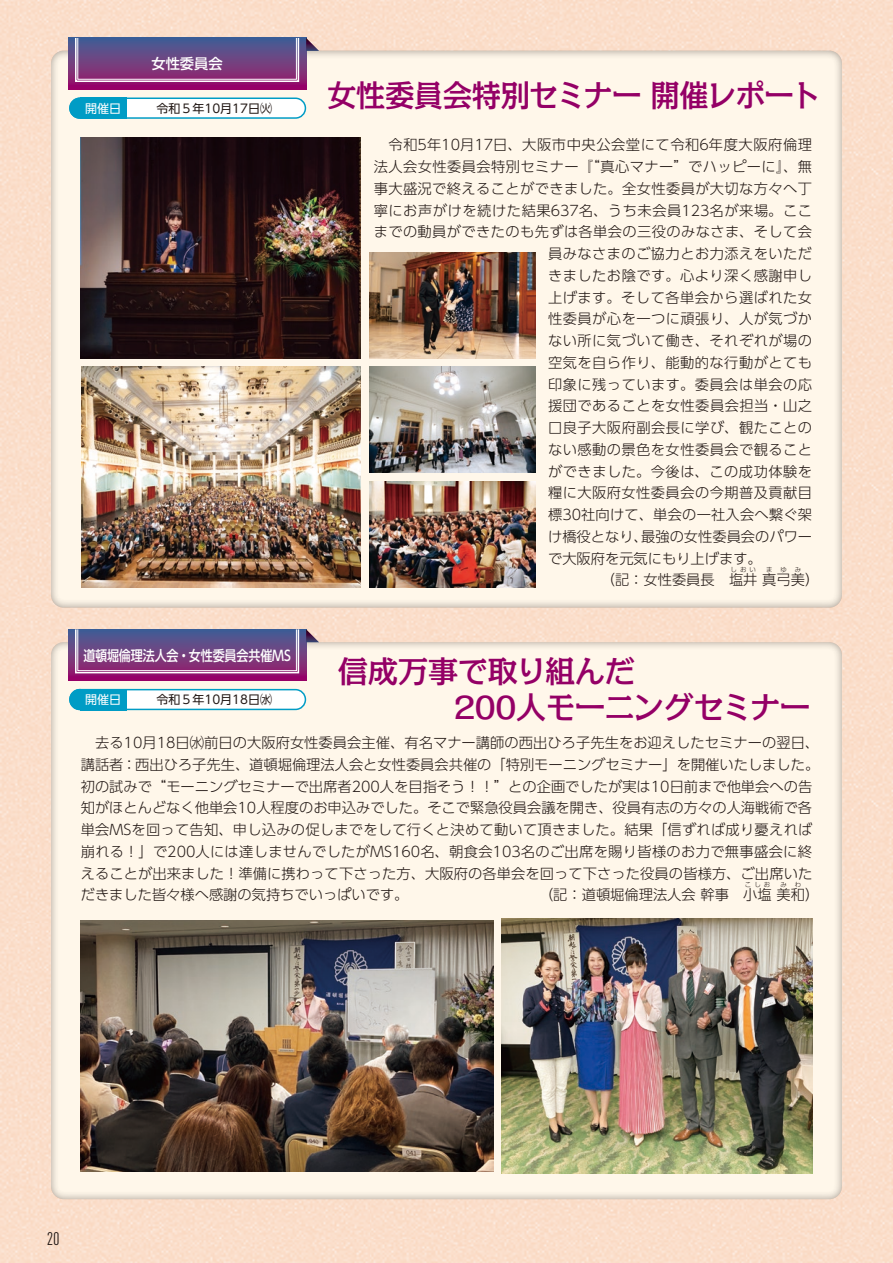
<style>
.page{position:relative;width:893px;height:1263px;background:#fbdeca}
.page>*{position:absolute;margin:0;border:0;box-sizing:border-box;transform-origin:0 0}
.t1{font:500 30.75px/35.2px "Kakumin Pro";letter-spacing:-.035em;color:#940066}
.t2{font:500 30.75px "Kakumin Pro";letter-spacing:-.035em;color:#940066;scale:.96 1}
.t3{font:18px "DIN Cond";color:#231916}
.t4{font:300 14.25px/21.8px "UD Shin Go Pr 6";color:#231916}
.t5{font:300 14.25px "UD Shin Go Pr 6";letter-spacing:.02em;color:#231916}
.t6{font:300 14.25px "UD Shin Go Pr 6";letter-spacing:.04em;color:#231916}
.t7{font:500 14.25px "UD Shin Go Pr 6";letter-spacing:-.01em;color:#fff;scale:.85 1}
.t8{font:500 14.25px "UD Shin Go Pr 6";letter-spacing:-.01em;color:#fff}
.t9{font:12px "UD Shin Go Pr 6";color:#231916}
.t10{font:12px "UD Shin Go Pr 6";color:#fff}
.t11{font:300 6.45px "UD Shin Go Pr 6";letter-spacing:.48em;color:#231916}
</style>
<div class="page">
<div style="left:50px;top:49px;width:793px;height:560px;background:#231916;opacity:.5"></div>
<div style="left:50px;top:641px;width:793px;height:559px;background:#231916;opacity:.5"></div>
<svg style="left:68px;top:629px;width:238px;height:51px;background:#891570"></svg>
<svg style="left:74px;top:628px;width:226px;height:46px;background:#78548d"></svg>
<svg style="left:306px;top:629px;width:13px;height:13px"></svg>
<svg style="left:68px;top:38px;width:238px;height:51px;background:#89146f"></svg>
<svg style="left:74px;top:36px;width:226px;height:47px;background:#77548d"></svg>
<svg style="left:306px;top:38px;width:13px;height:13px"></svg>
<div style="left:70px;top:690px;width:235px;height:19px;background:#fff;border-radius:10px"></div>
<div style="left:69px;top:689px;width:237px;height:21px;border:2px solid #009cc5;border-radius:10px"></div>
<div style="left:69px;top:689px;width:21px;height:21px;background:#009cc5;border-radius:50%"></div>
<div style="left:80px;top:689px;width:47px;height:21px;background:#009cc5"></div>
<div style="left:70px;top:98px;width:235px;height:20px;background:#fff;border-radius:10px"></div>
<div style="left:69px;top:98px;width:237px;height:21px;border:2px solid #009cc5;border-radius:10px"></div>
<div style="left:69px;top:98px;width:21px;height:21px;background:#009cc5;border-radius:50%"></div>
<div style="left:80px;top:98px;width:47px;height:21px;background:#009cc5"></div>
<img style="left:81px;top:921px;width:412px;height:250px">
<img style="left:502px;top:918px;width:310px;height:256px">
<img style="left:81px;top:138px;width:280px;height:220px">
<img style="left:81px;top:367px;width:280px;height:220px">
<img style="left:369px;top:253px;width:166px;height:105px">
<img style="left:369px;top:367px;width:166px;height:105px">
<img style="left:369px;top:482px;width:166px;height:105px">
<p class="t8" style="left:151px;top:52px;width:73px">女性委員会</p>
<p class="t10" style="left:85px;top:98px;width:37px">開催日</p>
<p class="t9" style="left:156px;top:98px;width:117px">令和５年10月17日㈫</p>
<p class="t7" style="left:83px;top:644px;width:246px">道頓堀倫理法人会・女性委員会共催MS</p>
<p class="t10" style="left:85px;top:690px;width:37px">開催日</p>
<p class="t9" style="left:156px;top:690px;width:117px">令和５年10月18日㈬</p>
<h1 class="t2" style="left:327px;top:71px;width:516px">女性委員会特別セミナー 開催レポート</h1>
<p class="t6" style="left:374px;top:133px;width:440px">　令和5年10月17日、大阪市中央公会堂にて令和6年度大阪府倫理</p>
<p class="t5" style="left:374px;top:155px;width:440px">法人会女性委員会特別セミナー『“真心マナー”でハッピーに』、無</p>
<p class="t5" style="left:374px;top:177px;width:440px">事大盛況で終えることができました。全女性委員が大切な方々へ丁</p>
<p class="t6" style="left:374px;top:199px;width:440px">寧にお声がけを続けた結果637名、うち未会員123名が来場。ここ</p>
<p class="t5" style="left:374px;top:220px;width:440px">までの動員ができたのも先ずは各単会の三役のみなさま、そして会</p>
<p class="t5" style="left:548px;top:242px;width:266px">員みなさまのご協力とお力添えをいただ</p>
<p class="t5" style="left:548px;top:264px;width:266px">きましたお陰です。心より深く感謝申し</p>
<p class="t5" style="left:548px;top:286px;width:266px">上げます。そして各単会から選ばれた女</p>
<p class="t5" style="left:548px;top:307px;width:266px">性委員が心を一つに頑張り、人が気づか</p>
<p class="t5" style="left:548px;top:329px;width:266px">ない所に気づいて働き、それぞれが場の</p>
<p class="t5" style="left:548px;top:351px;width:266px">空気を自ら作り、能動的な行動がとても</p>
<p class="t5" style="left:548px;top:373px;width:266px">印象に残っています。委員会は単会の応</p>
<p class="t5" style="left:548px;top:394px;width:266px">援団であることを女性委員会担当・山之</p>
<p class="t5" style="left:548px;top:416px;width:266px">口良子大阪府副会長に学び、観たことの</p>
<p class="t5" style="left:548px;top:438px;width:266px">ない感動の景色を女性委員会で観ること</p>
<p class="t5" style="left:548px;top:460px;width:266px">ができました。今後は、この成功体験を</p>
<p class="t5" style="left:548px;top:481px;width:266px">糧に大阪府女性委員会の今期普及貢献目</p>
<p class="t5" style="left:548px;top:503px;width:266px">標30社向けて、単会の一社入会へ繋ぐ架</p>
<p class="t4" style="left:548px;top:525px;width:266px">け橋役となり、最強の女性委員会のパワー</p>
<p class="t4" style="left:548px;top:547px;width:215px">で大阪府を元気にもり上げます。</p>
<p class="t4" style="left:601px;top:568px;width:220px">（記：女性委員長　塩井真弓美）</p>
<p class="t11" style="left:731px;top:564px;width:27px">しおい</p>
<p class="t11" style="left:766px;top:564px;width:36px">まゆみ</p>
<h1 class="t1" style="left:454px;top:651px;width:358px;text-indent:-116px">信成万事で取り組んだ<br>200人モーニングセミナー</h1>
<p class="t4" style="left:81px;top:731px;width:740px">　去る10月18日㈬前日の大阪府女性委員会主催、有名マナー講師の西出ひろ子先生をお迎えしたセミナーの翌日、講話者：西出ひろ子先生、道頓堀倫理法人会と女性委員会共催の「特別モーニングセミナー」を開催いたしました。初の試みで“モーニングセミナーで出席者200人を目指そう！！”との企画でしたが実は10日前まで他単会への告知がほとんどなく他単会10人程度のお申込みでした。そこで緊急役員会議を開き、役員有志の方々の人海戦術で各単会MSを回って告知、申し込みの促しまでをして行くと決めて動いて頂きました。結果「信ずれば成り憂えれば崩れる！」で200人には達しませんでしたがMS160名、朝食会103名のご出席を賜り皆様のお力で無事盛会に終えることが出来ました！準備に携わって下さった方、大阪府の各単会を回って下さった役員の皆様方、ご出席いただきました皆々様へ感謝の気持ちでいっぱいです。</p>
<p class="t11" style="left:745px;top:879px;width:27px">こしお</p>
<p class="t11" style="left:780px;top:879px;width:22px">み わ</p>
<p class="t4" style="left:539px;top:884px;width:282px">（記：道頓堀倫理法人会 幹事　小塩美和）</p>
<p class="t3" style="left:47px;top:1228px;width:14px">20</p>
</div>
